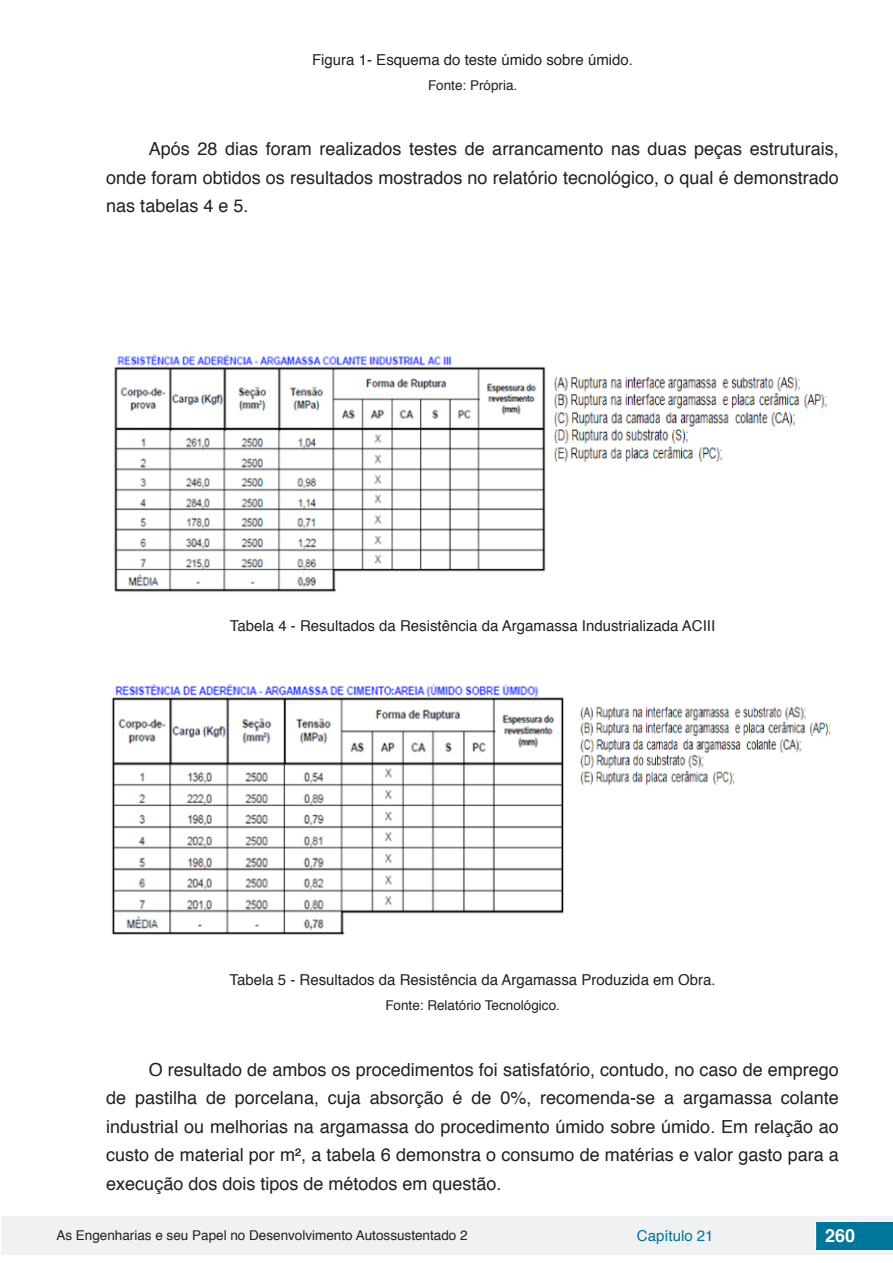
<style>
.page{position:relative;width:893px;height:1263px;background:#fff}
.page>*{position:absolute;margin:0;border:0;box-sizing:border-box;transform-origin:0 0}
.txt{font:18px/28.5px "Helvetica";color:#231f20;text-align:justify}
.t1{font:700 18px "Helvetica";color:#fff}
.ref_tabelas{font:15px "Helvetica";color:#231f20}
.t2{font:15px "Helvetica";color:#007699}
.tab_fonte{font:13.5px "Helvetica";color:#231f20}
</style>
<div class="page">
<div style="left:1px;top:1216px;width:891px;height:38px;background:#f0f1f2"></div>
<div style="left:816px;top:1222px;width:77px;height:27px;background:#007699"></div>
<svg style="left:815px;top:1224px;width:1px;height:24px"></svg>
<img style="left:114px;top:354px;width:713px;height:238px">
<img style="left:112px;top:684px;width:719px;height:251px">
<p class="ref_tabelas" style="left:312px;top:48px;width:322px">Figura 1- Esquema do teste úmido sobre úmido.</p>
<p class="tab_fonte" style="left:428px;top:75px;width:91px">Fonte: Própria.</p>
<p class="txt" style="left:106px;top:135px;width:734px;text-indent:43px">Após 28 dias foram realizados testes de arrancamento nas duas peças estruturais, onde foram obtidos os resultados mostrados no relatório tecnológico, o qual é demonstrado nas tabelas 4 e 5.</p>
<p class="ref_tabelas" style="left:230px;top:614px;width:487px">Tabela 4 - Resultados da Resistência da Argamassa Industrializada ACIII</p>
<p class="ref_tabelas" style="left:230px;top:968px;width:488px">Tabela 5 - Resultados da Resistência da Argamassa Produzida em Obra.</p>
<p class="tab_fonte" style="left:385px;top:995px;width:176px">Fonte: Relatório Tecnológico.</p>
<p class="txt" style="left:106px;top:1055px;width:734px;text-indent:43px">O resultado de ambos os procedimentos foi satisfatório, contudo, no caso de emprego de pastilha de porcelana, cuja absorção é de 0%, recomenda-se a argamassa colante industrial ou melhorias na argamassa do procedimento úmido sobre úmido. Em relação ao custo de material por m², a tabela 6 demonstra o consumo de matérias e valor gasto para a execução dos dois tipos de métodos em questão.</p>
<p class="tab_fonte" style="left:56px;top:1224px;width:413px">As Engenharias e seu Papel no Desenvolvimento Autossustentado 2</p>
<p class="t2" style="left:637px;top:1224px;width:78px">Capítulo 21</p>
<p class="t1" style="left:825px;top:1221px;width:32px">260</p>
</div>
